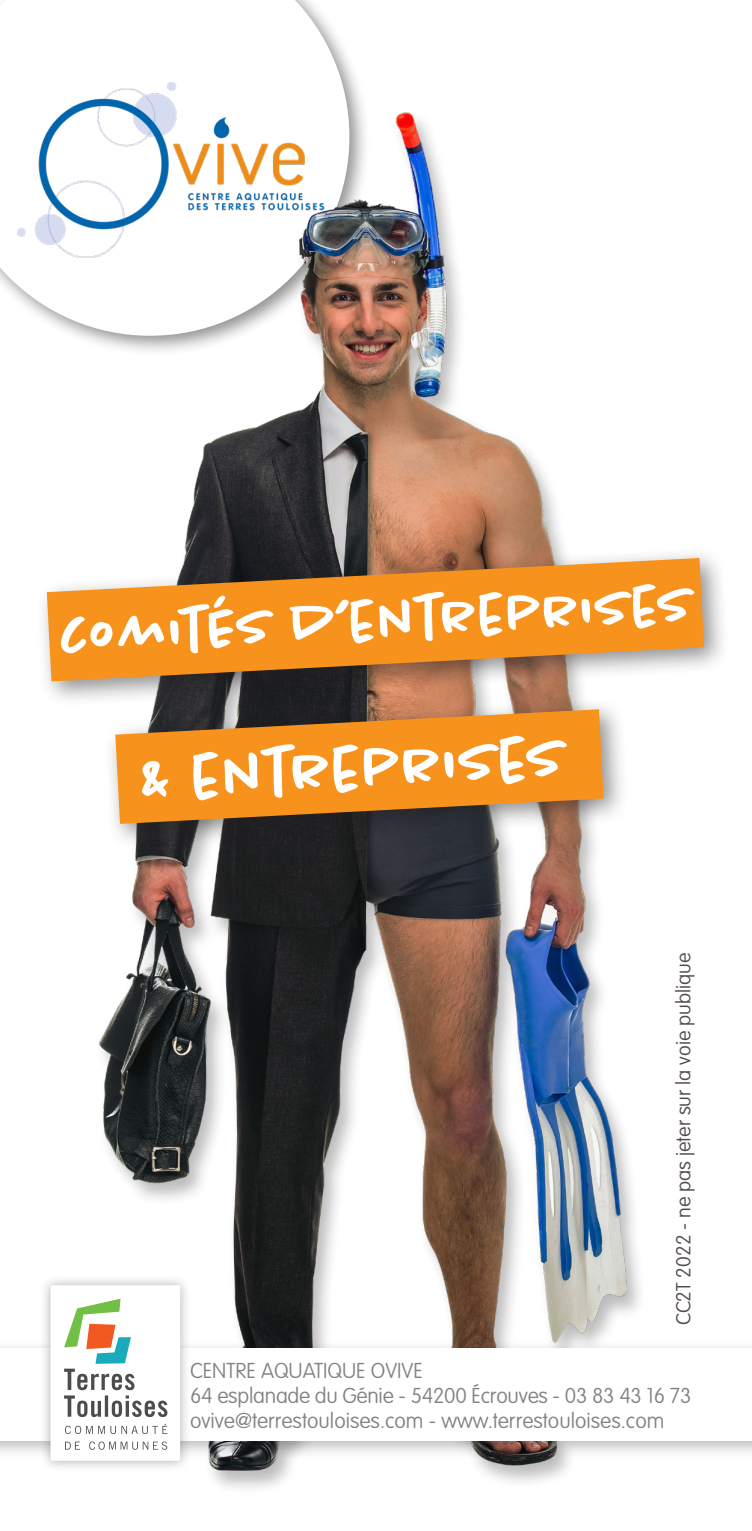
<style>
.page{position:relative;width:752px;height:1531px;background:#fff}
.page>*{position:absolute;margin:0;border:0;box-sizing:border-box;transform-origin:0 0}
.t1{font:500 62.5px "Chantal";color:#fff}
.t2{font:500 57.5px "Chantal";color:#fff}
.t3{font:100 21.25px/25px "VAG Rounded Std";color:#808285}
.t4{font:100 20px "VAG Rounded Std";color:#524a47}
</style>
<div class="page">
<svg style="left:0;top:0;width:349px;height:92px"></svg>
<img style="left:17px;top:82px;width:318px;height:10px">
<img style="left:0;top:92px;width:640px;height:1389px">
<div style="left:35px;top:546px;width:694px;height:161px;background:#231f20;opacity:.5"></div>
<svg style="left:47px;top:558px;width:656px;height:123px;background:#dd913a"></svg>
<div style="left:0;top:1339px;width:751px;height:120px;background:#231f20;opacity:.3"></div>
<div style="left:0;top:1348px;width:751px;height:93px;background:#fff"></div>
<div style="left:103px;top:697px;width:526px;height:153px;background:#231f20;opacity:.5"></div>
<svg style="left:115px;top:709px;width:488px;height:115px;background:#d7882c"></svg>
<div style="left:40px;top:1274px;width:151px;height:197px;background:#231f20;opacity:.35"></div>
<div style="left:50px;top:1285px;width:130px;height:176px;background:#fff;border-radius:2px"></div>
<svg style="left:65px;top:1424px;width:102px;height:10px"></svg>
<svg style="left:65px;top:1441px;width:15px;height:8px"></svg>
<svg style="left:89px;top:1441px;width:78px;height:8px"></svg>
<svg style="left:64px;top:1298px;width:103px;height:119px"></svg>
<p class="t2" style="left:58px;top:601px;width:636px;rotate:-3deg">comités d’entreprises</p>
<p class="t1" style="left:138px;top:741px;width:429px;rotate:-3deg">&amp; entreprises</p>
<p class="t4" style="left:671px;top:1325px;width:374px;rotate:-90deg">CC2T 2022 - ne pas jeter sur la voie publique</p>
<p class="t3" style="left:190px;top:1358px;width:234px">CENTRE AQUATIQUE OVIVE</p>
<p class="t3" style="left:190px;top:1383px;width:502px">64 esplanade du Génie - 54200 Écrouves - 03 83 43 16 73 ovive@terrestouloises.com - www.terrestouloises.com</p>
</div>
